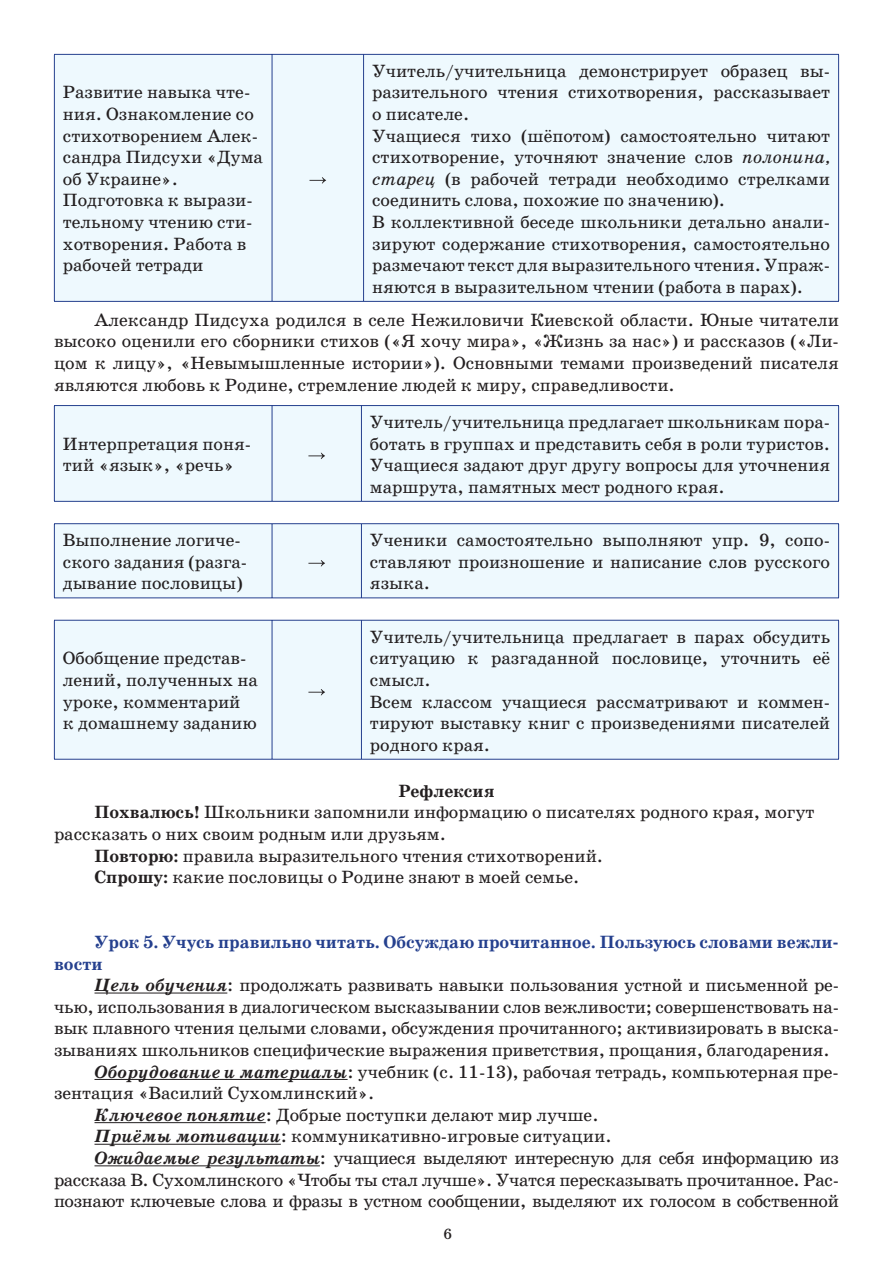
<style>
.page{position:relative;width:893px;height:1263px;background:#fff}
.page>*{position:absolute;margin:0;border:0;box-sizing:border-box;transform-origin:0 0}
.t1{font:18px/21.6px "School Book C";color:#231f20}
.t2{font:18px "School Book C";letter-spacing:-.02em;color:#231f20}
.t3{font:700 18px/21.6px "School Book C";color:#25408e}
.t4{font:700 18px "School Book C";color:#231f20}
.t5{font:15px "School Book C";color:#231f20}
.s1{font-style:italic}
.s2{font-weight:700}
.s3{font-weight:700;font-style:italic}
</style>
<div class="page">
<hr style="left:94px;top:992px;width:133px;height:1px;background:#231f20">
<hr style="left:94px;top:1079px;width:254px;height:1px;background:#231f20">
<hr style="left:94px;top:1122px;width:172px;height:1px;background:#231f20">
<hr style="left:94px;top:1144px;width:187px;height:1px;background:#231f20">
<hr style="left:94px;top:1165px;width:226px;height:1px;background:#231f20">
<div style="left:55px;top:55px;width:783px;height:246px;background:#eef9fe"></div>
<hr style="left:54px;top:54px;width:218px;height:1px;background:#25408e">
<hr style="left:54px;top:55px;width:1px;height:246px;background:#25408e">
<hr style="left:54px;top:301px;width:218px;height:1px;background:#25408e">
<hr style="left:272px;top:54px;width:92px;height:1px;background:#25408e">
<hr style="left:272px;top:55px;width:1px;height:246px;background:#25408e">
<hr style="left:272px;top:301px;width:92px;height:1px;background:#25408e">
<hr style="left:364px;top:54px;width:475px;height:1px;background:#25408e">
<hr style="left:363px;top:55px;width:1px;height:246px;background:#25408e">
<hr style="left:838px;top:55px;width:1px;height:246px;background:#25408e">
<hr style="left:364px;top:301px;width:475px;height:1px;background:#25408e">
<svg style="left:309px;top:177px;width:17px;height:6px"></svg>
<div style="left:55px;top:406px;width:783px;height:95px;background:#eef9fe"></div>
<hr style="left:54px;top:405px;width:218px;height:1px;background:#25408e">
<hr style="left:54px;top:406px;width:1px;height:95px;background:#25408e">
<hr style="left:54px;top:501px;width:218px;height:1px;background:#25408e">
<hr style="left:272px;top:405px;width:89px;height:1px;background:#25408e">
<hr style="left:272px;top:406px;width:1px;height:95px;background:#25408e">
<hr style="left:272px;top:501px;width:89px;height:1px;background:#25408e">
<hr style="left:361px;top:405px;width:478px;height:1px;background:#25408e">
<hr style="left:361px;top:406px;width:1px;height:95px;background:#25408e">
<hr style="left:838px;top:406px;width:1px;height:95px;background:#25408e">
<hr style="left:361px;top:501px;width:478px;height:1px;background:#25408e">
<svg style="left:308px;top:453px;width:17px;height:6px"></svg>
<div style="left:55px;top:524px;width:783px;height:73px;background:#eef9fe"></div>
<hr style="left:54px;top:523px;width:218px;height:1px;background:#25408e">
<hr style="left:54px;top:524px;width:1px;height:73px;background:#25408e">
<hr style="left:54px;top:597px;width:218px;height:1px;background:#25408e">
<hr style="left:272px;top:523px;width:89px;height:1px;background:#25408e">
<hr style="left:272px;top:524px;width:1px;height:73px;background:#25408e">
<hr style="left:272px;top:597px;width:89px;height:1px;background:#25408e">
<hr style="left:361px;top:523px;width:478px;height:1px;background:#25408e">
<hr style="left:361px;top:524px;width:1px;height:73px;background:#25408e">
<hr style="left:838px;top:524px;width:1px;height:73px;background:#25408e">
<hr style="left:361px;top:597px;width:478px;height:1px;background:#25408e">
<svg style="left:308px;top:560px;width:17px;height:6px"></svg>
<div style="left:55px;top:621px;width:783px;height:138px;background:#eef9fe"></div>
<hr style="left:54px;top:620px;width:218px;height:1px;background:#25408e">
<hr style="left:54px;top:621px;width:1px;height:138px;background:#25408e">
<hr style="left:54px;top:759px;width:218px;height:1px;background:#25408e">
<hr style="left:272px;top:620px;width:89px;height:1px;background:#25408e">
<hr style="left:272px;top:621px;width:1px;height:138px;background:#25408e">
<hr style="left:272px;top:759px;width:89px;height:1px;background:#25408e">
<hr style="left:361px;top:620px;width:478px;height:1px;background:#25408e">
<hr style="left:361px;top:621px;width:1px;height:138px;background:#25408e">
<hr style="left:838px;top:621px;width:1px;height:138px;background:#25408e">
<hr style="left:361px;top:759px;width:478px;height:1px;background:#25408e">
<svg style="left:308px;top:689px;width:17px;height:6px"></svg>
<p class="t1" style="left:372px;top:62px;width:459px">Учитель/учительница демонстрирует образец вы&shy;разительного чтения стихотворения, рассказывает о писателе.<br>Учащиеся тихо (шёпотом) самостоятельно читают стихотворение, уточняют значение слов <span class="s1">полонина, старец</span> (в рабочей тетради необходимо стрелками соединить слова, похожие по значению).<br>В коллективной беседе школьники детально анали&shy;зируют содержание стихотворения, самостоятельно размечают текст для выразительного чтения. Упраж&shy;няются в выразительном чтении (работа в парах).</p>
<p class="t1" style="left:54px;top:311px;width:786px;text-align:justify;text-indent:40px">Александр Пидсуха родился в селе Нежиловичи Киевской области. Юные читатели высоко оценили его сборники стихов («Я хочу мира», «Жизнь за нас») и рассказов («Ли&shy;цом к лицу», «Невымышленные истории»). Основными темами произведений писателя являются любовь к Родине, стремление людей к миру, справедливости.</p>
<p class="t1" style="left:63px;top:83px;width:202px">Развитие навыка чте&shy;ния. Ознакомление со стихотворением Алек&shy;сандра Пидсухи «Дума об Украине».<br>Подготовка к вырази&shy;тельному чтению сти&shy;хотворения. Работа в рабочей тетради</p>
<p class="t1" style="left:63px;top:434px;width:190px">Интерпретация поня&shy;тий «язык», «речь»</p>
<p class="t1" style="left:370px;top:413px;width:462px;text-align:justify">Учитель/учительница предлагает школьникам пора&shy;ботать в группах и представить себя в роли туристов.<br>Учащиеся задают друг другу вопросы для уточнения маршрута, памятных мест родного края.</p>
<p class="t1" style="left:63px;top:531px;width:186px">Выполнение логиче&shy;ского задания (разга&shy;дывание пословицы)</p>
<p class="t1" style="left:370px;top:531px;width:462px;text-align:justify">Ученики самостоятельно выполняют упр. 9, сопо&shy;ставляют произношение и написание слов русского языка.</p>
<p class="t1" style="left:370px;top:627px;width:462px">Учитель/учительница предлагает в парах обсудить ситуацию к разгаданной пословице, уточнить её смысл.<br>Всем классом учащиеся рассматривают и коммен&shy;тируют выставку книг с произведениями писателей родного края.</p>
<p class="t4" style="left:398px;top:784px;width:98px">Рефлексия</p>
<p class="t1" style="left:94px;top:803px;width:721px"><span class="s2">Похвалюсь!</span> Школьники запомнили информацию о писателях родного края, могут</p>
<p class="t1" style="left:54px;top:825px;width:393px">рассказать о них своим родным или друзьям.</p>
<p class="t1" style="left:94px;top:846px;width:510px"><span class="s2">Повторю:</span> правила выразительного чтения стихотворений.</p>
<p class="t1" style="left:94px;top:868px;width:486px"><span class="s2">Спрошу:</span> какие пословицы о Родине знают в моей семье.</p>
<p class="t1" style="left:63px;top:649px;width:197px">Обобщение представ&shy;лений, полученных на уроке, комментарий<br>к домашнему заданию</p>
<p class="t3" style="left:54px;top:933px;width:786px;text-indent:40px">Урок 5. Учусь правильно читать. Обсуждаю прочитанное. Пользуюсь словами вежли&shy;вости</p>
<p class="t1" style="left:94px;top:976px;width:746px"><span class="s3">Цель обучения</span>: продолжать развивать навыки пользования устной и письменной ре-</p>
<p class="t1" style="left:54px;top:997px;width:786px">чью, использования в диалогическом высказывании слов вежливости; совершенствовать на-</p>
<p class="t1" style="left:54px;top:1019px;width:786px">вык плавного чтения целыми словами, обсуждения прочитанного; активизировать в выска-</p>
<p class="t1" style="left:54px;top:1041px;width:777px">зываниях школьников специфические выражения приветствия, прощания, благодарения.</p>
<p class="t1" style="left:94px;top:1062px;width:746px"><span class="s3">Оборудование и материалы</span>: учебник (с. 11-13), рабочая тетрадь, компьютерная пре-</p>
<p class="t1" style="left:54px;top:1084px;width:322px">зентация «Василий Сухомлинский».</p>
<p class="t1" style="left:95px;top:1105px;width:506px"><span class="s3">Ключевое понятие</span>: Добрые поступки делают мир лучше.</p>
<p class="t1" style="left:95px;top:1127px;width:519px"><span class="s3">Приёмы мотивации</span>: коммуникативно-игровые ситуации.</p>
<p class="t2" style="left:95px;top:1151px;width:746px"><span class="s3">Ожидаемые результаты</span>: учащиеся выделяют интересную для себя информацию из</p>
<p class="t2" style="left:54px;top:1172px;width:786px">рассказа В. Сухомлинского «Чтобы ты стал лучше». Учатся пересказывать прочитанное. Рас-</p>
<p class="t2" style="left:54px;top:1194px;width:786px">познают ключевые слова и фразы в устном сообщении, выделяют их голосом в собственной</p>
<p class="t5" style="left:444px;top:1228px;width:10px">6</p>
</div>
